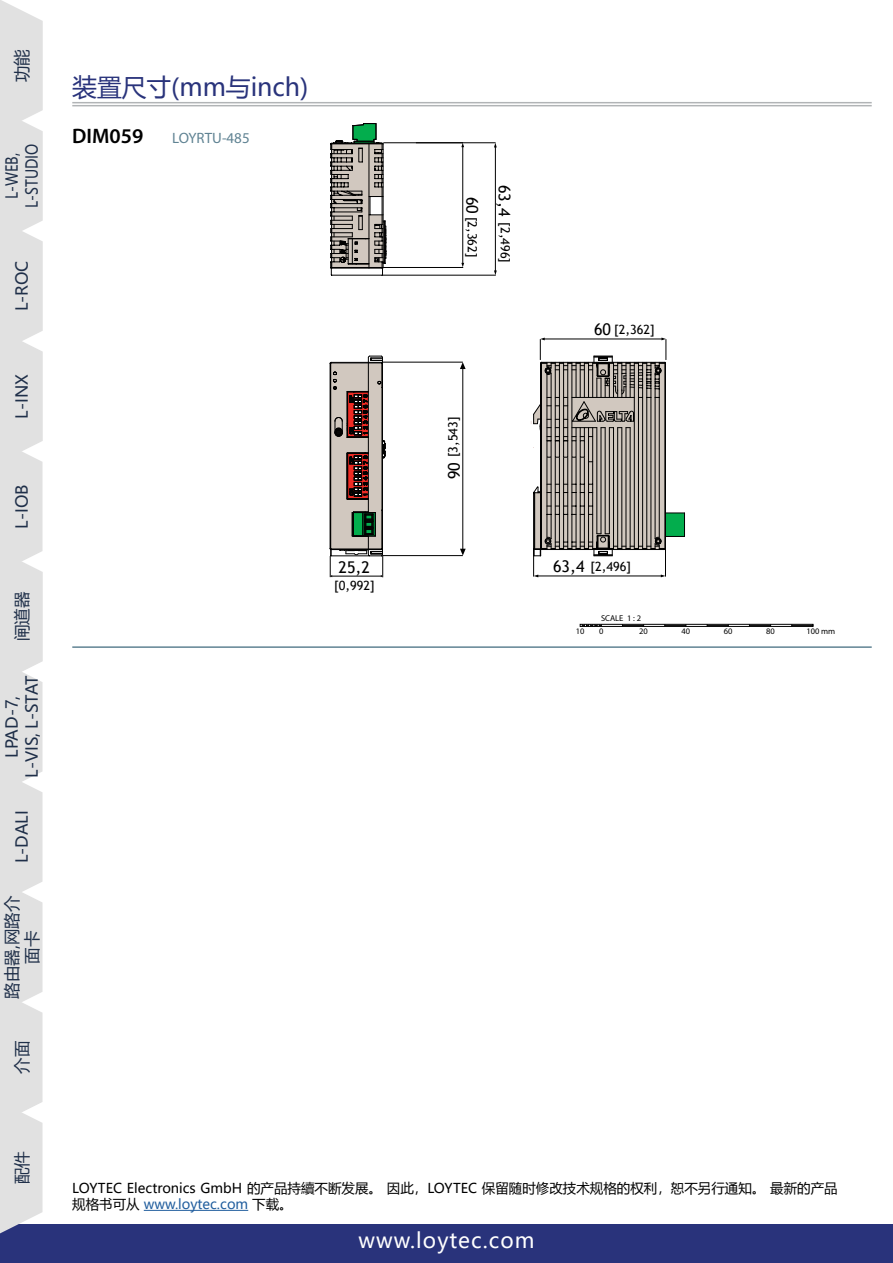
<style>
.page{position:relative;width:893px;height:1263px;background:#fff}
.page>*{position:absolute;margin:0;border:0;box-sizing:border-box;transform-origin:0 0}
.Title__Device__-__no_TOC{font:24.75px "Microsoft Ya Hei";color:#29337b}
.t1{font:21px "Microsoft Ya Hei";letter-spacing:.05em;color:#fff}
.Dimensions_DIM{font:600 21px "Myriad Pro";color:#000}
.t2{font:16.5px/19.8px "Microsoft Ya Hei";color:#1f2f49;text-align:center}
.t3{font:16.5px/19.8px "Microsoft Ya Hei";color:#1f2f49;text-align:center;scale:.83 1}
.t4{font:16.2px "Trebuchet MS";color:#000}
.Dimensions_List_of_Products{font:15px "Myriad Pro";color:#608393}
.t5{font:13.5px/16.2px "Microsoft Ya Hei";color:#000}
.t6{font:12.75px "Trebuchet MS";color:#000}
.t7{font:8.4px "Myriad Pro";color:#000}
.s1{font-size:16.2px}
.s2{color:#215e9e}
</style>
<div class="page">
<div style="left:0;top:1225px;width:893px;height:38px;background:#29337b"></div>
<hr style="left:72px;top:102px;width:800px;height:1px;background:#b1b4b6">
<hr style="left:72px;top:105px;width:800px;height:1px;background:#b1b4b6">
<svg style="left:0;top:0;width:43px;height:1234px;background:#e1e1e2"></svg>
<hr style="left:72px;top:646px;width:800px;height:2px;background:#608393">
<hr style="left:144px;top:1210px;width:104px;height:1px;background:#215e9e">
<hr style="left:383px;top:555px;width:80px;height:1px;background:#000">
<hr style="left:462px;top:146px;width:1px;height:118px;background:#000">
<hr style="left:383px;top:143px;width:80px;height:1px;background:#000">
<hr style="left:383px;top:267px;width:80px;height:1px;background:#000">
<hr style="left:383px;top:362px;width:80px;height:1px;background:#000">
<hr style="left:495px;top:147px;width:1px;height:124px;background:#000">
<svg style="left:494px;top:270px;width:3px;height:5px"></svg>
<hr style="left:416px;top:143px;width:80px;height:1px;background:#000">
<hr style="left:382px;top:275px;width:114px;height:1px;background:#000">
<svg style="left:329px;top:355px;width:57px;height:222px"></svg>
<hr style="left:462px;top:367px;width:1px;height:184px;background:#000">
<svg style="left:460px;top:362px;width:6px;height:7px"></svg>
<svg style="left:460px;top:549px;width:6px;height:7px"></svg>
<svg style="left:533px;top:338px;width:152px;height:239px"></svg>
<div style="left:555px;top:440px;width:5px;height:17px;border:1px solid #010101"></div>
<div style="left:563px;top:440px;width:5px;height:17px;border:1px solid #010101"></div>
<div style="left:580px;top:440px;width:5px;height:17px;border:1px solid #010101"></div>
<svg style="left:330px;top:123px;width:57px;height:153px"></svg>
<div style="left:580px;top:624px;width:233px;height:3px;border:1px solid #000"></div>
<svg style="left:622px;top:624px;width:22px;height:2px"></svg>
<svg style="left:664px;top:624px;width:23px;height:2px"></svg>
<svg style="left:707px;top:624px;width:22px;height:2px"></svg>
<svg style="left:749px;top:624px;width:22px;height:2px"></svg>
<svg style="left:791px;top:624px;width:23px;height:2px"></svg>
<svg style="left:582px;top:624px;width:20px;height:2px"></svg>
<p class="t2" style="left:12px;top:82px;width:34px;rotate:-90deg">功能</p>
<p class="t3" style="left:2px;top:208px;width:79px;rotate:-90deg">L‑WEB,<br>L-STUDIO</p>
<p class="t2" style="left:12px;top:311px;width:52px;rotate:-90deg">L‑ROC</p>
<p class="t2" style="left:12px;top:418px;width:46px;rotate:-90deg">L‑INX</p>
<p class="t2" style="left:12px;top:528px;width:46px;rotate:-90deg">L‑IOB</p>
<p class="t2" style="left:12px;top:641px;width:51px;rotate:-90deg">闸道器</p>
<p class="t2" style="left:2px;top:778px;width:104px;rotate:-90deg">LPAD-7,<br>L‑VIS, L-STAT</p>
<p class="t2" style="left:12px;top:863px;width:54px;rotate:-90deg">L‑DALI</p>
<p class="t2" style="left:2px;top:999px;width:104px;rotate:-90deg">路由器,网路介面卡</p>
<p class="t2" style="left:12px;top:1074px;width:35px;rotate:-90deg">介面</p>
<p class="t2" style="left:12px;top:1184px;width:34px;rotate:-90deg">配件</p>
<p class="Title__Device__-__no_TOC" style="left:72px;top:71px;width:238px">装置尺寸(mm与inch)</p>
<p class="Dimensions_DIM" style="left:72px;top:123px;width:73px">DIM059</p>
<p class="Dimensions_List_of_Products" style="left:172px;top:129px;width:79px">LOYRTU-485</p>
<p class="t4" style="left:339px;top:558px;width:33px">25,2</p>
<p class="t6" style="left:334px;top:578px;width:42px">[0,992]</p>
<p class="t6" style="left:480px;top:197px;width:62px;rotate:90deg"><span class="s1">60</span> [2,362]</p>
<p class="t6" style="left:513px;top:185px;width:80px;rotate:90deg"><span class="s1">63,4</span> [2,496]</p>
<p class="t6" style="left:445px;top:479px;width:64px;rotate:-90deg"><span class="s1">90</span> [3,543]</p>
<p class="t6" style="left:594px;top:322px;width:62px"><span class="s1">60</span> [2,362]</p>
<p class="t6" style="left:553px;top:558px;width:80px"><span class="s1">63,4</span> [2,496]</p>
<p class="t7" style="left:601px;top:613px;width:42px">SCALE 1 : 2</p>
<p class="t7" style="left:576px;top:626px;width:10px">10</p>
<p class="t7" style="left:599px;top:626px;width:6px">0</p>
<p class="t7" style="left:639px;top:626px;width:10px">20</p>
<p class="t7" style="left:682px;top:626px;width:10px">40</p>
<p class="t7" style="left:724px;top:626px;width:10px">60</p>
<p class="t7" style="left:766px;top:626px;width:10px">80</p>
<p class="t7" style="left:806px;top:626px;width:30px">100 mm</p>
<p class="t5" style="left:72px;top:1179px;width:767px">LOYTEC Electronics GmbH 的产品持續不断发展。因此，LOYTEC 保留随时修改技术规格的权利，恕不另行通知。最新的产品规格书可从 <span class="s2">www.loytec.com</span> 下载。</p>
<h2 class="t1" style="left:358px;top:1226px;width:178px">www.loytec.com</h2>
</div>
